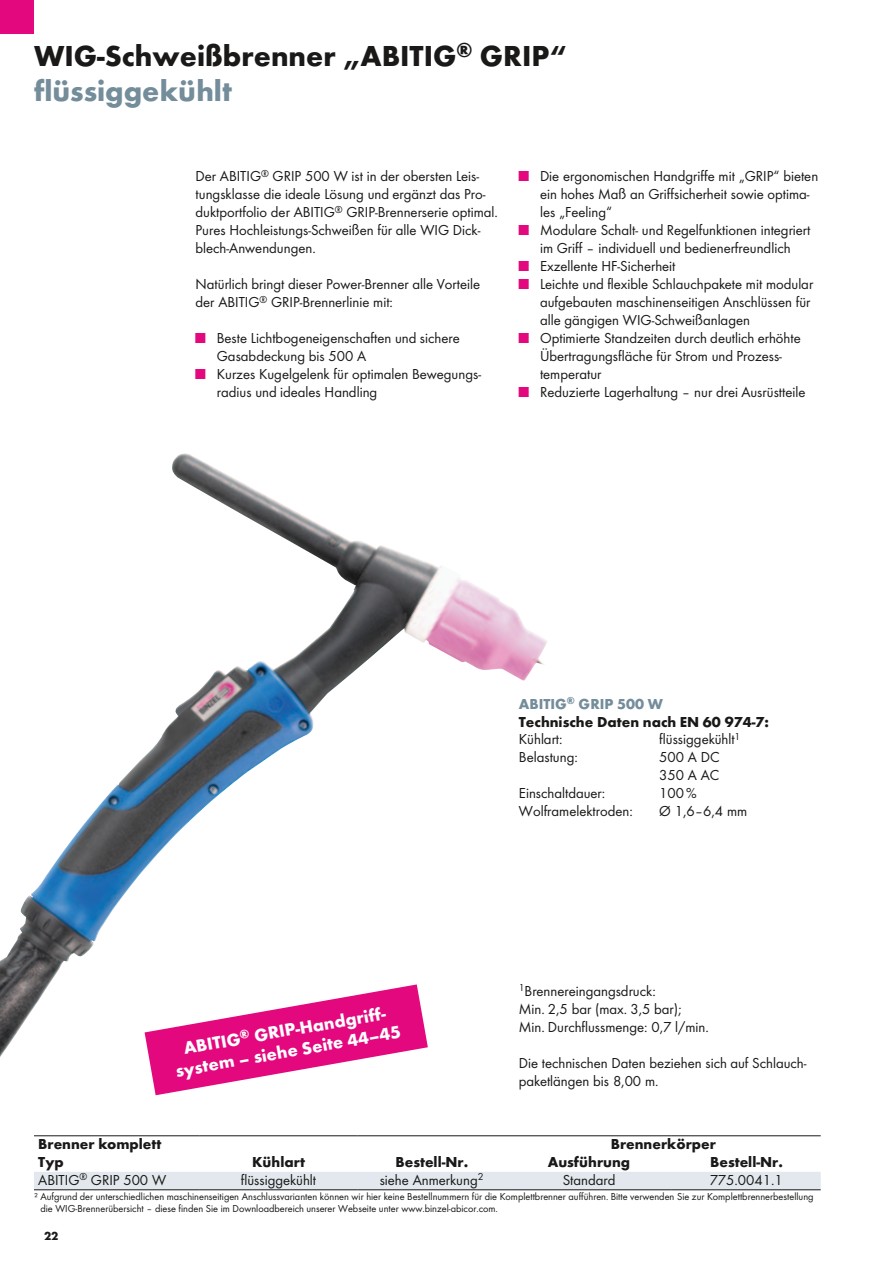
<style>
.page{position:relative;width:893px;height:1263px;background:#fff}
.page>*{position:absolute;margin:0;border:0;box-sizing:border-box;transform-origin:0 0}
.t1{font:700 30px/35.1px "Futura TOT";color:#1a1918}
.t2{font:700 18px/21px "Futura TOT";color:#fff;text-align:center}
.t3{font:15px/18px "Futura TOT Boo";color:#1a1918}
.t4{font:700 15px/18px "Futura TOT";color:#1a1918}
.t5{font:700 12px "Futura TOT";color:#1a1918}
.t6{font:10.5px/12px "Futura TOT Boo";color:#1a1918}
.s1{color:#748d9a}
.s2{color:#e4087f}
</style>
<div class="page">
<div style="left:0;top:0;width:34px;height:34px;background:#e4087f"></div>
<img style="left:0;top:453px;width:501px;height:604px">
<div style="left:34px;top:1172px;width:787px;height:17px;background:#e2e8ed"></div>
<hr style="left:34px;top:1135px;width:166px;height:1px;background:#1a1918">
<hr style="left:200px;top:1135px;width:157px;height:1px;background:#1a1918">
<hr style="left:357px;top:1135px;width:149px;height:1px;background:#1a1918">
<hr style="left:506px;top:1135px;width:166px;height:1px;background:#1a1918">
<hr style="left:672px;top:1135px;width:149px;height:1px;background:#1a1918">
<hr style="left:34px;top:1189px;width:166px;height:1px;background:#1a1918">
<hr style="left:200px;top:1189px;width:157px;height:1px;background:#1a1918">
<hr style="left:357px;top:1189px;width:149px;height:1px;background:#1a1918">
<hr style="left:506px;top:1189px;width:166px;height:1px;background:#1a1918">
<hr style="left:672px;top:1189px;width:149px;height:1px;background:#1a1918">
<svg style="left:145px;top:984px;width:283px;height:111px"></svg>
<h1 class="t1" style="left:34px;top:38px;width:534px">WIG-Schweißbrenner „ABITIG<sup>®</sup> GRIP“ <span class="s1">flüssiggekühlt</span></h1>
<p class="t3" style="left:196px;top:167px;width:304px">Der ABITIG<sup>®</sup> GRIP 500 W ist in der obersten Leis&shy;tungsklasse die ideale Lösung und ergänzt das Pro&shy;duktportfolio der ABITIG<sup>®</sup> GRIP-Brennerserie optimal.<br>Pures Hochleistungs-Schweißen für alle WIG Dick&shy;blech-Anwendungen.</p>
<p class="t3" style="left:196px;top:275px;width:286px">Natürlich bringt dieser Power-Brenner alle Vorteile der ABITIG<sup>®</sup> GRIP-Brennerlinie mit:</p>
<p class="t3" style="left:217px;top:329px;width:244px;text-indent:-21px"><span class="s2">■</span> Beste Lichtbogeneigenschaften und sichere<br>Gasabdeckung bis 500 A</p>
<p class="t3" style="left:217px;top:365px;width:266px;text-indent:-21px"><span class="s2">■</span> Kurzes Kugelgelenk für optimalen Bewegungs&shy;radius und ideales Handling</p>
<p class="t3" style="left:540px;top:167px;width:280px;text-indent:-21px"><span class="s2">■</span> Die ergonomischen Handgriffe mit „GRIP“ bieten ein hohes Maß an Griffsicherheit sowie optima&shy;les „Feeling“</p>
<p class="t3" style="left:519px;top:221px;width:293px;text-align:center"><span class="s2">■</span> Modulare Schalt- und Regelfunktionen integriert im Griff – individuell und bedienerfreundlich</p>
<p class="t3" style="left:519px;top:257px;width:158px"><span class="s2">■</span> Exzellente HF-Sicherheit</p>
<p class="t3" style="left:540px;top:275px;width:275px;text-indent:-21px"><span class="s2">■</span> Leichte und flexible Schlauchpakete mit modular aufgebauten maschinenseitigen Anschlüssen für alle gängigen WIG-Schweißanlagen</p>
<p class="t3" style="left:540px;top:329px;width:262px;text-indent:-21px"><span class="s2">■</span> Optimierte Standzeiten durch deutlich erhöhte<br>Übertragungsfläche für Strom und Prozess&shy;temperatur</p>
<p class="t3" style="left:519px;top:383px;width:288px"><span class="s2">■</span> Reduzierte Lagerhaltung – nur drei Ausrüstteile</p>
<p class="t2" style="left:170px;top:1040px;width:230px;rotate:-10deg">ABITIG<sup>®</sup> GRIP-Handgriff&shy;system – siehe Seite 44–45</p>
<p class="t4" style="left:519px;top:694px;width:252px"><span class="s1">ABITIG</span><sup>®</sup> <span class="s1">GRIP 500 W<br></span>Technische Daten nach EN 60 974-7:</p>
<p class="t3" style="left:519px;top:730px;width:45px">Kühlart:</p>
<p class="t3" style="left:659px;top:730px;width:83px">flüssiggekühlt<sup>1</sup></p>
<p class="t3" style="left:519px;top:748px;width:60px">Belastung:</p>
<p class="t3" style="left:659px;top:748px;width:62px">500 A DC<br>350 A AC</p>
<p class="t3" style="left:519px;top:784px;width:88px">Einschaltdauer:</p>
<p class="t3" style="left:659px;top:784px;width:39px">100%</p>
<p class="t3" style="left:519px;top:802px;width:115px">Wolframelektroden:</p>
<p class="t3" style="left:659px;top:802px;width:89px">Ø 1,6–6,4 mm</p>
<p class="t3" style="left:519px;top:981px;width:192px"><sup>1</sup>Brennereingangsdruck:<br>Min. 2,5 bar (max. 3,5 bar);<br>Min. Durchflussmenge: 0,7 l/min.</p>
<p class="t3" style="left:519px;top:1053px;width:289px">Die technischen Daten beziehen sich auf Schlauch&shy;paketlängen bis 8,00 m.</p>
<p class="t4" style="left:38px;top:1135px;width:125px">Brenner komplett</p>
<p class="t4" style="left:611px;top:1135px;width:107px">Brennerkörper</p>
<p class="t4" style="left:38px;top:1153px;width:27px">Typ</p>
<p class="t4" style="left:252px;top:1153px;width:54px">Kühlart</p>
<p class="t4" style="left:395px;top:1153px;width:74px">Bestell-Nr.</p>
<p class="t4" style="left:548px;top:1153px;width:84px">Ausführung</p>
<p class="t4" style="left:710px;top:1153px;width:74px">Bestell-Nr.</p>
<p class="t3" style="left:38px;top:1170px;width:129px">ABITIG<sup>®</sup> GRIP 500 W</p>
<p class="t3" style="left:241px;top:1170px;width:77px">flüssiggekühlt</p>
<p class="t3" style="left:380px;top:1170px;width:105px">siehe Anmerkung<sup>2</sup></p>
<p class="t3" style="left:563px;top:1170px;width:54px">Standard</p>
<p class="t3" style="left:710px;top:1170px;width:75px">775.0041.1</p>
<p class="t6" style="left:40px;top:1190px;width:775px;text-indent:-6px">² Aufgrund der unterschiedlichen maschinenseitigen Anschlussvarianten können wir hier keine Bestellnummern für die Komplettbrenner aufführen. Bitte verwenden Sie zur Komplettbrennerbestellung die WIG-Brennerübersicht – diese finden Sie im Downloadbereich unserer Webseite unter www.binzel-abicor.com.</p>
<p class="t5" style="left:44px;top:1228px;width:16px">22</p>
</div>
